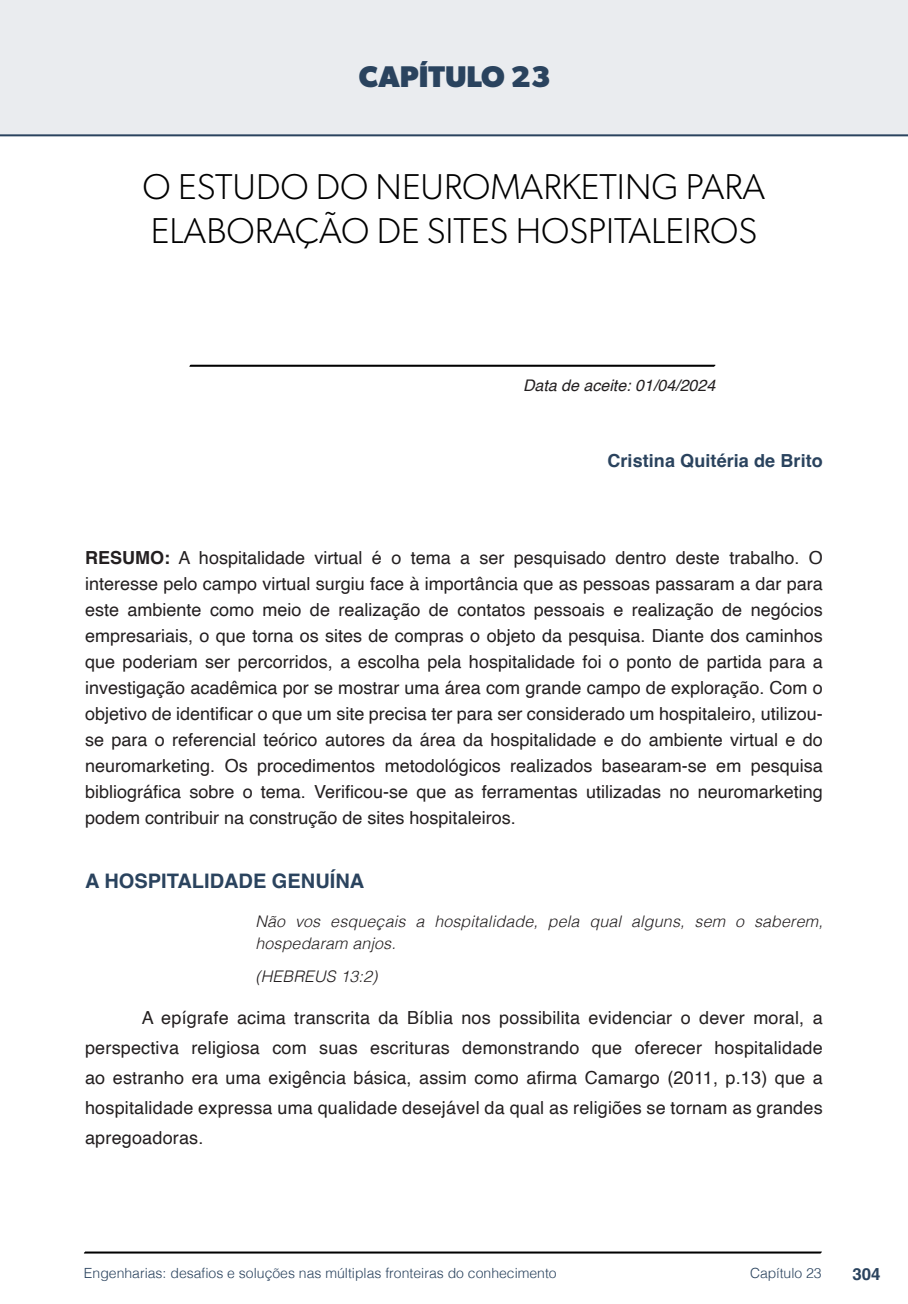
<style>
.page{position:relative;width:908px;height:1304px;background:#fff}
.page>*{position:absolute;margin:0;border:0;box-sizing:border-box;transform-origin:0 0}
.nome_artigos{font:300 36px/44px "Gibson";color:#000}
.capítulos{font:700 30px "Gibson";color:#2a435e}
.TITULOS{font:700 20px "Helvetica";color:#2a435e}
.Resumos_e_PC_TXT{font:18px/26px "Helvetica";color:#231f20;text-align:justify}
.txt{font:18px/30px "Helvetica";letter-spacing:.01em;color:#231f20;text-align:justify}
.nome_autores{font:700 18px "Helvetica";letter-spacing:.005em;color:#2a435e}
.t1{font:700 16.8px "Helvetica";color:#2a435e}
.citacoes{font:italic 300 16px/22px "Helvetica";letter-spacing:.01em;color:#231f20}
.t2{font:italic 16px "Helvetica";color:#231f20}
.t3{font:300 14px "Helvetica";color:#2a435e}
.s1{font-weight:700}
</style>
<div class="page">
<svg style="left:84px;top:1251px;width:737px;height:3px;background:#515151"></svg>
<div style="left:0;top:0;width:907px;height:136px;background:#eaecef"></div>
<svg style="left:189px;top:364px;width:526px;height:3px;background:#4f4f4f"></svg>
<div style="left:44px;top:72px;width:68px;height:61px;background:#eaecef"></div>
<p class="capítulos" style="left:359px;top:58px;width:193px">CAPÍTULO 23</p>
<p class="nome_artigos" style="left:143px;top:164px;width:624px">O ESTUDO DO NEUROMARKETING PARA<br>ELABORAÇÃO DE SITES HOSPITALEIROS</p>
<p class="t2" style="left:523px;top:373px;width:194px">Data de aceite: 01/04/2024</p>
<p class="nome_autores" style="left:607px;top:450px;width:217px">Cristina Quitéria de Brito</p>
<p class="Resumos_e_PC_TXT" style="left:85px;top:546px;width:739px"><span class="s1">RESUMO:</span> A hospitalidade virtual é o tema a ser pesquisado dentro deste trabalho. O interesse pelo campo virtual surgiu face à importância que as pessoas passaram a dar para este ambiente como meio de realização de contatos pessoais e realização de negócios empresariais, o que torna os sites de compras o objeto da pesquisa. Diante dos caminhos que poderiam ser percorridos, a escolha pela hospitalidade foi o ponto de partida para a investigação acadêmica por se mostrar uma área com grande campo de exploração. Com o objetivo de identificar o que um site precisa ter para ser considerado um hospitaleiro, utilizou&shy;se para o referencial teórico autores da área da hospitalidade e do ambiente virtual e do neuromarketing. Os procedimentos metodológicos realizados basearam-se em pesquisa bibliográfica sobre o tema. Verificou-se que as ferramentas utilizadas no neuromarketing podem contribuir na construção de sites hospitaleiros.</p>
<p class="TITULOS" style="left:85px;top:869px;width:280px">A HOSPITALIDADE GENUÍNA</p>
<p class="citacoes" style="left:255px;top:909px;width:568px">Não vos esqueçais a hospitalidade, pela qual alguns, sem o saberem, hospedaram anjos.</p>
<p class="citacoes" style="left:255px;top:965px;width:124px">(HEBREUS 13:2)</p>
<p class="txt" style="left:85px;top:1003px;width:738px;text-indent:57px">A epígrafe acima transcrita da Bíblia nos possibilita evidenciar o dever moral, a perspectiva religiosa com suas escrituras demonstrando que oferecer hospitalidade ao estranho era uma exigência básica, assim como afirma Camargo (2011, p.13) que a hospitalidade expressa uma qualidade desejável da qual as religiões se tornam as grandes apregoadoras.</p>
<p class="t3" style="left:84px;top:1261px;width:474px">Engenharias: desafios e soluções nas múltiplas fronteiras do conhecimento</p>
<p class="t3" style="left:749px;top:1261px;width:73px">Capítulo 23</p>
<p class="t1" style="left:851px;top:1264px;width:30px">304</p>
</div>
